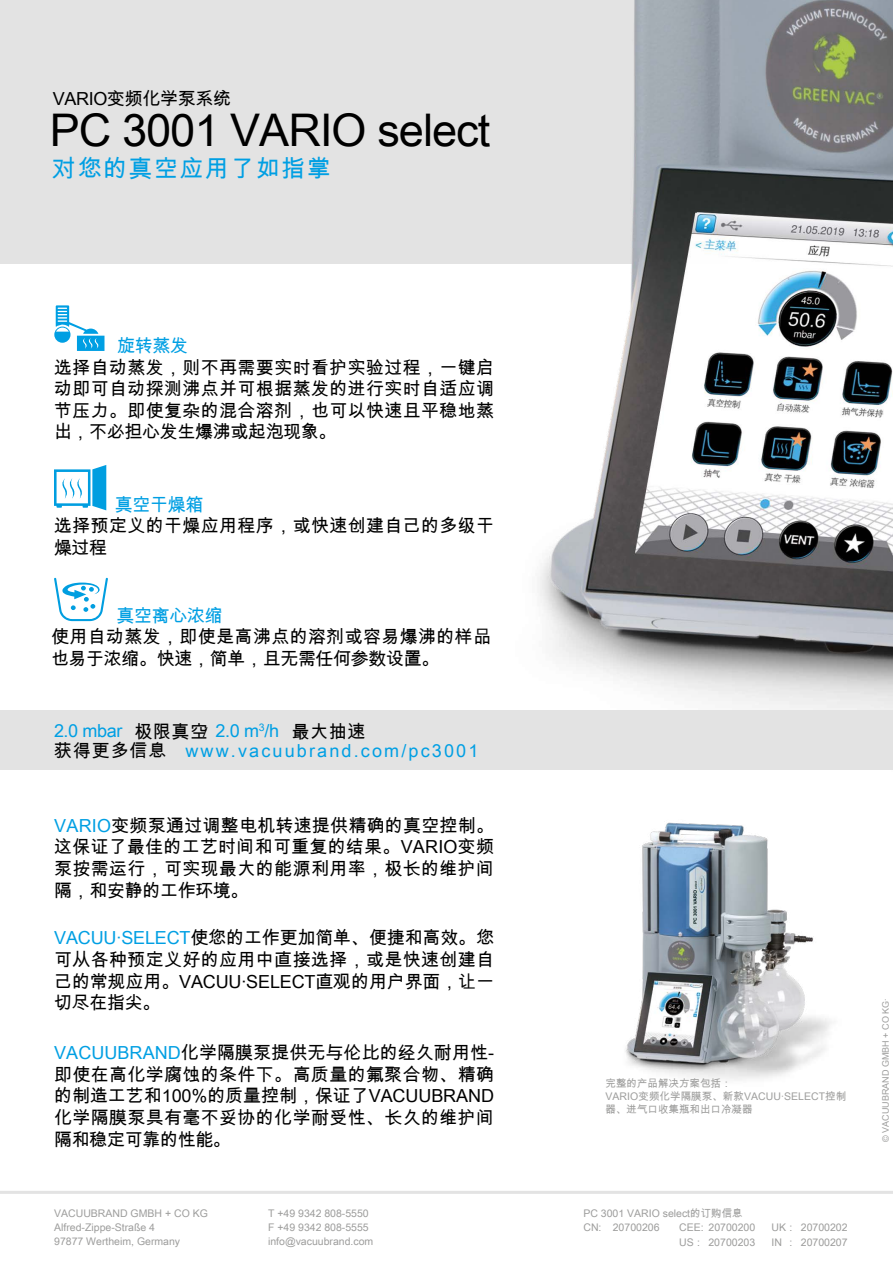
<style>
.page{position:relative;width:893px;height:1263px;background:#fff}
.page>*{position:absolute;margin:0;border:0;box-sizing:border-box;transform-origin:0 0}
.t1{font:45px "Arial Unicode MS";letter-spacing:-.02em;color:#000}
.t2{font:24px "Arial Unicode MS";letter-spacing:.06em;color:#009fe3}
.t3{font:18px/21.6px "Arial Unicode MS";letter-spacing:.02em;color:#000;text-align:justify}
.t4{font:18px "Arial Unicode MS";letter-spacing:.03em;color:#009fe3}
.t5{font:18px "Arial Unicode MS";letter-spacing:.12em;color:#009fe3}
.t6{font:18px "Arial Unicode MS";letter-spacing:-.02em;color:#000}
.t7{font:13.5px "Open Sans";color:#000}
.t8{font:10.5px/14.4px "Arial Unicode MS";color:#9d9d9c}
.t9{font:9px "Arial Unicode MS";color:#9d9d9c}
.s1{color:#000}
.s2{color:#009fe3}
</style>
<div class="page">
<div style="left:0;top:0;width:727px;height:264px;background:#e3e3e3"></div>
<img style="left:625px;top:822px;width:207px;height:258px">
<img style="left:538px;top:0;width:355px;height:710px">
<hr style="left:0;top:1191px;width:893px;height:3px;background:#e3e3e3">
<svg style="left:54px;top:465px;width:52px;height:45px"></svg>
<svg style="left:54px;top:578px;width:54px;height:43px"></svg>
<svg style="left:54px;top:305px;width:50px;height:46px"></svg>
<div style="left:0;top:710px;width:893px;height:60px;background:#e3e3e3"></div>
<p class="t6" style="left:53px;top:85px;width:180px">VARIO变频化学泵系统</p>
<h1 class="t1" style="left:50px;top:98px;width:442px">PC 3001 VARIO select</h1>
<h2 class="t2" style="left:52px;top:151px;width:280px">对您的真空应用了如指掌</h2>
<p class="t4" style="left:117px;top:333px;width:72px">旋转蒸发</p>
<p class="t3" style="left:54px;top:356px;width:442px">选择自动蒸发，则不再需要实时看护实验过程，一键启动即可自动探测沸点并可根据蒸发的进行实时自适应调节压力。即使复杂的混合溶剂，也可以快速且平稳地蒸出，不必担心发生爆沸或起泡现象。</p>
<p class="t4" style="left:115px;top:491px;width:90px">真空干燥箱</p>
<p class="t3" style="left:54px;top:515px;width:442px">选择预定义的干燥应用程序，或快速创建自己的多级干燥过程</p>
<p class="t4" style="left:117px;top:602px;width:108px">真空离心浓缩</p>
<p class="t3" style="left:51px;top:626px;width:442px">使用自动蒸发，即使是高沸点的溶剂或容易爆沸的样品也易于浓缩。快速，简单，且无需任何参数设置。</p>
<p class="t4" style="left:54px;top:717px;width:313px">2.0 mbar <span class="s1">极限真空</span> 2.0 m<sup>3</sup>/h <span class="s1">最大抽速</span></p>
<p class="t7" style="left:203px;top:723px;width:6px">/</p>
<p class="t5" style="left:185px;top:737px;width:294px">www.vacuubrand.com/pc3001</p>
<p class="t3" style="left:54px;top:739px;width:114px">获得更多信息</p>
<p class="t3" style="left:54px;top:814px;width:441px"><span class="s2">VARIO</span>变频泵通过调整电机转速提供精确的真空控制。这保证了最佳的工艺时间和可重复的结果。VARIO变频泵按需运行，可实现最大的能源利用率，极长的维护间隔，和安静的工作环境。</p>
<p class="t3" style="left:54px;top:927px;width:441px"><span class="s2">VACUU·SELECT</span>使您的工作更加简单、便捷和高效。您可从各种预定义好的应用中直接选择，或是快速创建自己的常规应用。VACUU·SELECT直观的用户界面，让一切尽在指尖。</p>
<p class="t3" style="left:54px;top:1042px;width:441px"><span class="s2">VACUUBRAND</span>化学隔膜泵提供无与伦比的经久耐用性-即使在高化学腐蚀的条件下。高质量的氟聚合物、精确的制造工艺和100%的质量控制，保证了VACUUBRAND化学隔膜泵具有毫不妥协的化学耐受性、长久的维护间隔和稳定可靠的性能。</p>
<p class="t8" style="left:605px;top:1077px;width:242px;line-height:12.6px">完整的产品解决方案包括：<br>VARIO变频化学隔膜泵、新款VACUU·SELECT控制器、进气口收集瓶和出口冷凝器</p>
<p class="t8" style="left:54px;top:1205px;width:155px">VACUUBRAND GMBH + CO KG<br>Alfred-Zippe-Straße 4<br>97877 Wertheim, Germany</p>
<p class="t8" style="left:268px;top:1205px;width:107px">T +49 9342 808-5550<br>F +49 9342 808-5555 info@vacuubrand.com</p>
<p class="t8" style="left:679px;top:1205px;width:78px;text-indent:-96px">PC 3001 VARIO select的订购信息<br>CEE: 20700200<br>US : 20700203</p>
<p class="t8" style="left:583px;top:1220px;width:78px">CN: 20700206</p>
<p class="t8" style="left:771px;top:1220px;width:78px">UK : 20700202<br>IN : 20700207</p>
<p class="t9" style="left:879px;top:1142px;width:145px;rotate:-90deg">© VACUUBRAND GMBH + CO KG·</p>
</div>
